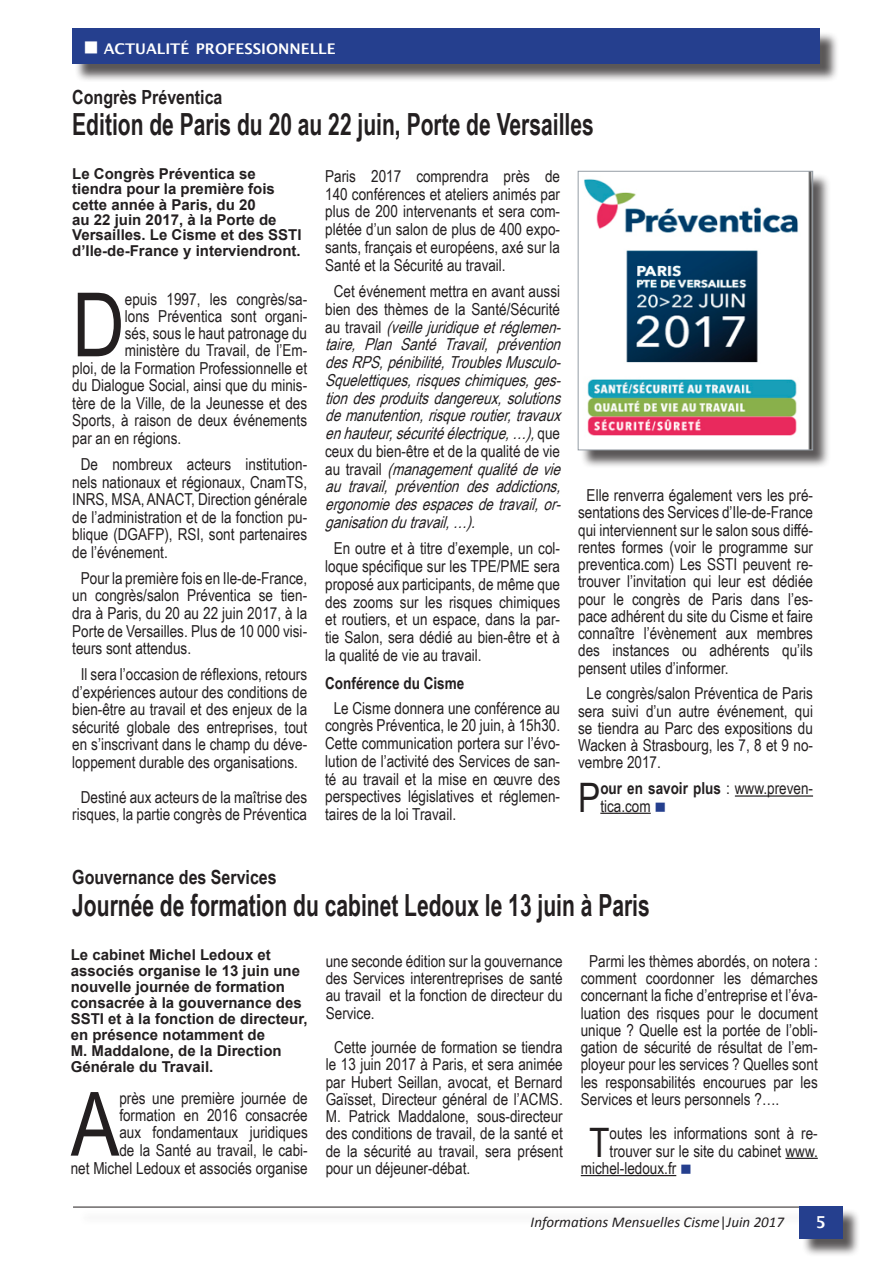
<style>
.page{position:relative;width:893px;height:1263px;background:#fff}
.page>*{position:absolute;margin:0;border:0;box-sizing:border-box;transform-origin:0 0}
.Article_1er_paragrap{font:88.8px "Arial Narrow";color:#231f20}
.Article_Paragraphes{font:40.65px "Arial Narrow";color:#231f20}
.Article_Titre_moyen{font:700 30.45px "Arial Narrow";color:#231f20;scale:.84 1}
.Article_Surtitre_moy{font:700 19.5px "Arial Narrow";color:#231f20}
.Article_Paragraphes-2{font:16.5px/17.2px "Arial Narrow";color:#231f20;text-align:justify}
.Article_1er_paragrap-2{font:16.5px/17.5px "Arial Narrow";color:#231f20;text-align:right}
.Article_Paragraphes-3{font:italic 16.5px/17.7px "Arial Narrow";color:#231f20}
.Article_Intertitre_g{font:700 16.5px "Arial Narrow";color:#231f20}
.t1{font:600 16.5px "Lucida Sans";color:#fff}
.Article_Chapeau{font:700 15px/15.9px "Arial";color:#231f20}
.t2{font:italic 15px "Calibri";color:#231f20}
.t3{font:600 14.7px "Lucida Sans";color:#fff}
.s1{font-style:normal}
.s2{font-weight:700}
.s3{color:#253f8e}
</style>
<div class="page">
<div style="left:77px;top:1209px;width:739px;height:17px;background:#fafafa"></div>
<hr style="left:73px;top:1207px;width:726px;height:1px;background:#231f20">
<div style="left:801px;top:1208px;width:60px;height:49px;background:#231f20;opacity:.75"></div>
<div style="left:799px;top:1206px;width:43px;height:32px;background:#253f8e"></div>
<div style="left:75px;top:31px;width:764px;height:52px;background:#231f20;opacity:.75"></div>
<div style="left:72px;top:28px;width:748px;height:36px;background:#253f8e"></div>
<hr style="left:735px;top:795px;width:78px;height:2px;background:#231f20">
<hr style="left:600px;top:813px;width:51px;height:1px;background:#231f20">
<div style="left:580px;top:173px;width:252px;height:296px;background:#231f20;opacity:.75"></div>
<svg style="left:580px;top:173px;width:230px;height:275px"></svg>
<div style="left:578px;top:171px;width:235px;height:279px;border:1px solid #959da5"></div>
<hr style="left:785px;top:1158px;width:33px;height:1px;background:#231f20">
<hr style="left:581px;top:1175px;width:95px;height:1px;background:#231f20">
<p class="t3" style="left:104px;top:41px;width:233px">ACTUALITÉ PROFESSIONNELLE</p>
<p class="Article_Surtitre_moy" style="left:72px;top:82px;width:152px">Congrès Préventica</p>
<p class="Article_Titre_moyen" style="left:72px;top:101px;width:622px">Edition de Paris du 20 au 22 juin, Porte de Versailles</p>
<p class="Article_Chapeau" style="left:72px;top:166px;width:231px;line-height:15.3px">Le Congrès Préventica se tiendra pour la première fois cette année à Paris, du 20<br>au 22 juin 2017, à la Porte de<br>Versailles. Le Cisme et des SSTI d’Ile-de-France y interviendront.</p>
<p class="Article_1er_paragrap" style="left:72px;top:260px;width:54px">D</p>
<p class="Article_1er_paragrap-2" style="left:125px;top:289px;width:184px">epuis 1997, les congrès/sa-</p>
<p class="Article_1er_paragrap-2" style="left:125px;top:307px;width:184px">lons Préventica sont organi-</p>
<p class="Article_1er_paragrap-2" style="left:125px;top:324px;width:184px">sés, sous le haut patronage du</p>
<p class="Article_1er_paragrap-2" style="left:125px;top:341px;width:184px">ministère du Travail, de l’Em-</p>
<p class="Article_1er_paragrap-2" style="left:72px;top:359px;width:236px">ploi, de la Formation Professionnelle et</p>
<p class="Article_1er_paragrap-2" style="left:72px;top:376px;width:236px">du Dialogue Social, ainsi que du minis-</p>
<p class="Article_1er_paragrap-2" style="left:72px;top:394px;width:236px">tère de la Ville, de la Jeunesse et des</p>
<p class="Article_1er_paragrap-2" style="left:72px;top:411px;width:236px">Sports, à raison de deux événements</p>
<p class="Article_1er_paragrap-2" style="left:72px;top:429px;width:111px">par an en régions.</p>
<p class="Article_Paragraphes-2" style="left:72px;top:455px;width:236px;text-indent:9px">De nombreux acteurs institution&shy;nels nationaux et régionaux, CnamTS, INRS, MSA, ANACT, Direction générale de l’administration et de la fonction pu&shy;blique (DGAFP), RSI, sont partenaires de l’événement.</p>
<p class="Article_Paragraphes-2" style="left:72px;top:569px;width:236px;text-indent:9px">Pour la première fois en Ile-de-France, un congrès/salon Préventica se tien&shy;dra à Paris, du 20 au 22 juin 2017, à la Porte de Versailles. Plus de 10 000 visi&shy;teurs sont attendus.</p>
<p class="Article_Paragraphes-2" style="left:72px;top:665px;width:236px;text-align:center">Il sera l’occasion de réflexions, retours d’expériences autour des conditions de bien-être au travail et des enjeux de la sécurité globale des entreprises, tout en s’inscrivant dans le champ du déve&shy;loppement durable des organisations.</p>
<p class="Article_Paragraphes-2" style="left:72px;top:787px;width:236px;text-align:center">Destiné aux acteurs de la maîtrise des risques, la partie congrès de Préventica</p>
<p class="Article_Paragraphes-2" style="left:325px;top:167px;width:236px;line-height:17.7px">Paris 2017 comprendra près de 140 conférences et ateliers animés par plus de 200 intervenants et sera com&shy;plétée d’un salon de plus de 400 expo&shy;sants, français et européens, axé sur la Santé et la Sécurité au travail.</p>
<p class="Article_Paragraphes-3" style="left:325px;top:282px;width:243px;text-indent:9px"><span class="s1">Cet événement mettra en avant aussi bien des thèmes de la Santé/Sécurité a u t r a v a i l</span> (veillejuridiqueetréglemen&shy;taire, Plan Santé Travail, prévention desRPS,pénibilité,TroublesMusculo-Squelettiques,risqueschimiques,ges&shy;tiondesproduitsdangereux,solutions demanutention,risqueroutier,travaux enhauteur,sécuritéélectrique,…),<span class="s1">q u e ceux du bien-être et de la qualité de vie a u t r a v a i l</span> (managementqualitédevie au travail, prévention des addictions, ergonomiedesespacesdetravail,or&shy;ganisationdutravail,…).</p>
<p class="Article_Paragraphes-2" style="left:325px;top:539px;width:236px;line-height:17.7px;text-indent:9px">En outre et à titre d’exemple, un col&shy;loque spécifique sur les TPE/PME sera proposé aux participants, de même que des zooms sur les risques chimiques et routiers, et un espace, dans la par&shy;tie Salon, sera dédié au bien-être et à la qualité de vie au travail.</p>
<p class="Article_Intertitre_g" style="left:325px;top:671px;width:141px">Conférence du Cisme</p>
<p class="Article_Paragraphes-2" style="left:325px;top:698px;width:236px;line-height:17.7px;text-indent:9px">Le Cisme donnera une conférence au congrès Préventica, le 20 juin, à 15h30.<br>Cette communication portera sur l’évo&shy;lution de l’activité des Services de san&shy;té au travail et la mise en œuvre des perspectives législatives et réglemen&shy;taires de la loi Travail.</p>
<p class="Article_Paragraphes-2" style="left:578px;top:486px;width:236px;text-indent:9px">Elle renverra également vers les pré&shy;sentations des Services d’Ile-de-France qui interviennent sur le salon sous diffé&shy;rentes formes (voir le programme sur preventica.com) Les SSTI peuvent re&shy;trouver l’invitation qui leur est dédiée pour le congrès de Paris dans l’es&shy;pace adhérent du site du Cisme et faire connaître l’évènement aux membres des instances ou adhérents qu’ils pensent utiles d’informer.</p>
<p class="Article_Paragraphes-2" style="left:578px;top:684px;width:236px;text-indent:9px">Le congrès/salon Préventica de Paris sera suivi d’un autre événement, qui se tiendra au Parc des expositions du Wacken à Strasbourg, les 7, 8 et 9 no&shy;vembre 2017.</p>
<p class="Article_Paragraphes" style="left:578px;top:767px;width:24px">P</p>
<p class="Article_Paragraphes-2" style="left:600px;top:779px;width:214px"><span class="s2">our en savoir plus</span> : www.preven&shy;tica.com <span class="s3">■</span></p>
<p class="Article_Surtitre_moy" style="left:72px;top:863px;width:206px">Gouvernance des Services</p>
<p class="Article_Titre_moyen" style="left:72px;top:882px;width:689px">Journée de formation du cabinet Ledoux le 13 juin à Paris</p>
<p class="Article_Chapeau" style="left:71px;top:947px;width:238px">Le cabinet Michel Ledoux et associés organise le 13 juin une nouvelle journée de formation consacrée à la gouvernance des<br>SSTI et à la fonction de directeur, en présence notamment de<br>M. Maddalone, de la Direction<br>Générale du Travail.</p>
<p class="Article_1er_paragrap" style="left:71px;top:1059px;width:50px">A</p>
<p class="Article_1er_paragrap-2" style="left:71px;top:1089px;width:238px">près une première journée de formation en 2016 consacrée<br>aux fondamentaux juridiques<br>de la Santé au travail, le cabi-<br>net Michel Ledoux et associés organise</p>
<p class="Article_1er_paragrap-2" style="left:326px;top:952px;width:238px;text-align:justify">une seconde édition sur la gouvernance des Services interentreprises de santé au travail et la fonction de directeur du Service.</p>
<p class="Article_Paragraphes-2" style="left:326px;top:1038px;width:238px;text-indent:9px">Cette journée de formation se tiendra le 13 juin 2017 à Paris, et sera animée par Hubert Seillan, avocat, et Bernard Gaïsset, Directeur général de l’ACMS.<br>M. Patrick Maddalone, sous-directeur des conditions de travail, de la santé et de la sécurité au travail, sera présent pour un déjeuner-débat.</p>
<p class="Article_Paragraphes-2" style="left:581px;top:952px;width:238px;text-indent:9px">Parmi les thèmes abordés, on notera : comment coordonner les démarches concernant la fiche d’entreprise et l’éva&shy;luation des risques pour le document unique ? Quelle est la portée de l’obli&shy;gation de sécurité de résultat de l’em&shy;ployeur pour les services ? Quelles sont les responsabilités encourues par les Services et leurs personnels ?….</p>
<p class="Article_Paragraphes" style="left:589px;top:1112px;width:22px">T</p>
<p class="Article_Paragraphes-2" style="left:610px;top:1124px;width:210px">outes les informations sont à re-</p>
<p class="Article_Paragraphes-2" style="left:610px;top:1141px;width:210px">trouver sur le site du cabinet www.</p>
<p class="Article_Paragraphes-2" style="left:581px;top:1159px;width:113px">michel-ledoux.fr <span class="s3">■</span></p>
<p class="t2" style="left:531px;top:1212px;width:255px">Informations Mensuelles Cisme<span class="s1">|</span>Juin 2017</p>
<p class="t1" style="left:815px;top:1213px;width:12px">5</p>
</div>
